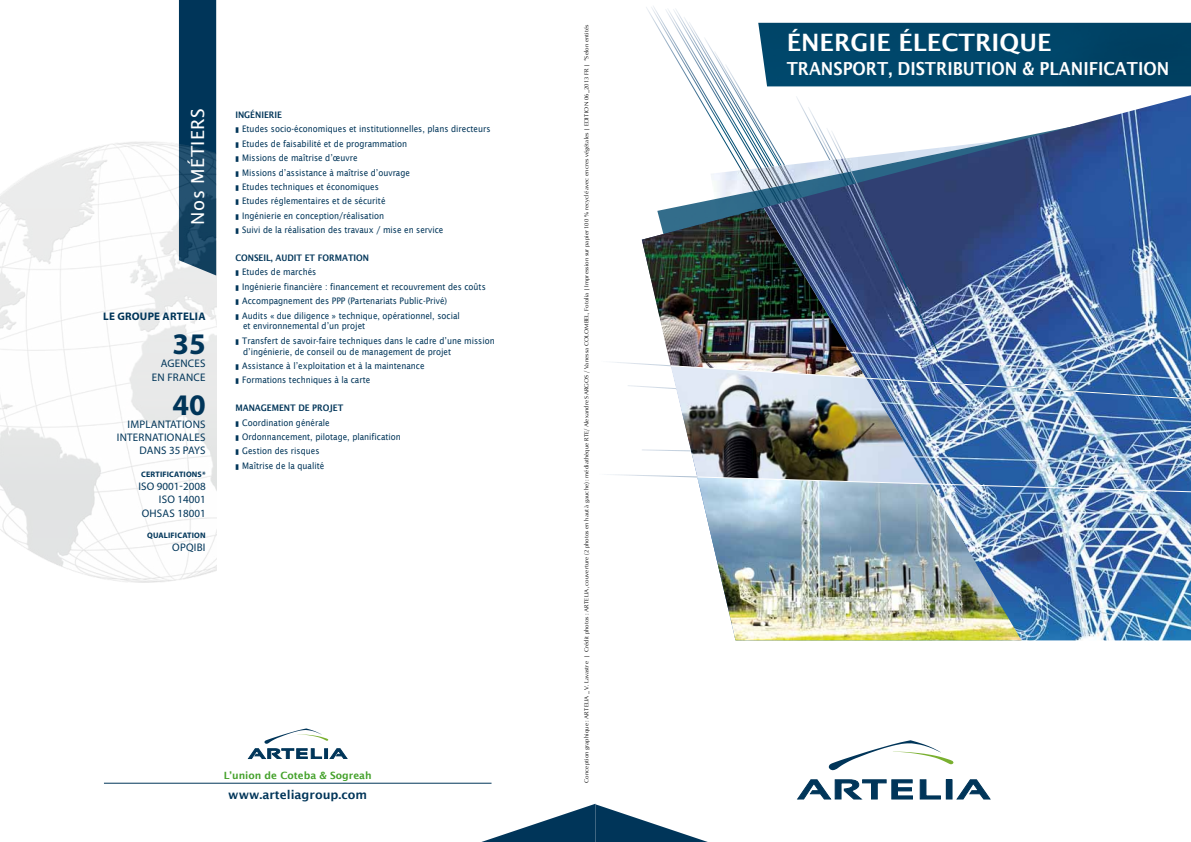
<style>
.page{position:relative;width:1191px;height:842px;background:#fff}
.page>*{position:absolute;margin:0;border:0;box-sizing:border-box;transform-origin:0 0}
.t1{font:700 30px "Myriad Pro";color:#003559}
.t2{font:600 24px "Lucida Sans";color:#fff}
.t3{font:600 18px "Lucida Sans";color:#fff;scale:.9 1}
.t4{font:18px "Lucida Sans";letter-spacing:.025em;color:#fff}
.t5{font:600 12px "Lucida Sans";color:#003559}
.t6{font:11px/13.2px "Myriad Pro";letter-spacing:.02em;color:#003559;text-align:right}
.t7{font:11px/13.2px "Myriad Pro";color:#003559;text-align:right}
.t8{font:700 11px "Myriad Pro";letter-spacing:.02em;color:#003559}
.t9{font:600 10px "Lucida Sans";color:#44a12b}
.t10{font:9px/14.4px "Lucida Sans";color:#003559;scale:.9 1}
.t11{font:600 9px "Lucida Sans";color:#003559;scale:.9 1}
.t12{font:700 8px "Myriad Pro";letter-spacing:.02em;color:#003559}
.t13{font:6px "Opus";letter-spacing:.025em;color:#000}
</style>
<div class="page">
<img style="left:642px;top:424px;width:549px;height:216px">
<svg style="left:797px;top:780px;width:115px;height:19px"></svg>
<svg style="left:920px;top:780px;width:20px;height:19px"></svg>
<div style="left:946px;top:780px;width:6px;height:19px;background:#003559"></div>
<svg style="left:957px;top:780px;width:33px;height:19px"></svg>
<svg style="left:828px;top:740px;width:125px;height:30px"></svg>
<div style="left:179px;top:0;width:37px;height:135px;background:#003559"></div>
<img style="left:0;top:135px;width:216px;height:448px">
<hr style="left:104px;top:783px;width:387px;height:1px;background:#003559">
<svg style="left:248px;top:728px;width:99px;height:31px"></svg>
<svg style="left:481px;top:804px;width:227px;height:38px"></svg>
<img style="left:669px;top:424px;width:262px;height:50px">
<img style="left:697px;top:496px;width:324px;height:144px">
<img style="left:607px;top:474px;width:584px;height:22px">
<img style="left:613px;top:6px;width:578px;height:418px">
<h3 class="t4" style="left:188px;top:225px;width:116px;rotate:-90deg">Nos m étiers</h3>
<p class="t8" style="left:103px;top:309px;width:104px">LE GROUPE ARTELIA</p>
<h1 class="t1" style="left:172px;top:324px;width:35px">35</h1>
<p class="t6" style="left:152px;top:357px;width:55px">AGENCES<br>EN FRANCE</p>
<h1 class="t1" style="left:172px;top:385px;width:35px">40</h1>
<p class="t6" style="left:117px;top:417px;width:90px">IMPLANTATIONS<br>INTERNATIONALES<br>DANS 35 PAYS</p>
<p class="t12" style="left:141px;top:469px;width:66px">CERTIFICATIONS*</p>
<p class="t7" style="left:138px;top:480px;width:69px">ISO 9001-2008<br>ISO 14001<br>OHSAS 18001</p>
<p class="t12" style="left:147px;top:530px;width:60px">QUALIFICATION</p>
<p class="t6" style="left:172px;top:541px;width:35px">OPQIBI</p>
<p class="t11" style="left:235px;top:110px;width:53px">INGÉNIERIE</p>
<p class="t10" style="left:242px;top:122px;width:277px">Etudes socio-économiques et institutionnelles, plans directeurs Etudes de faisabilité et de programmation<br>Missions de maîtrise d’œuvre<br>Missions d’assistance à maîtrise d’ouvrage<br>Etudes techniques et économiques<br>Etudes réglementaires et de sécurité<br>Ingénierie en conception/réalisation<br>Suivi de la réalisation des travaux / mise en service</p>
<p class="t11" style="left:235px;top:253px;width:150px">CONSEIL, AUDIT ET FORMATION</p>
<p class="t10" style="left:242px;top:265px;width:272px">Etudes de marchés<br>Ingénierie financière : financement et recouvrement des coûts Accompagnement des PPP (Partenariats Public-Privé)<br>Audits « due diligence » technique, opérationnel, social</p>
<p class="t10" style="left:242px;top:319px;width:282px">et environnemental d’un projet<br>Transfert de savoir-faire techniques dans le cadre d’une mission</p>
<p class="t10" style="left:242px;top:344px;width:234px">d’ingénierie, de conseil ou de management de projet<br>Assistance à l’exploitation et à la maintenance<br>Formations techniques à la carte</p>
<p class="t11" style="left:235px;top:403px;width:119px">MANAGEMENT DE PROJET</p>
<p class="t10" style="left:242px;top:415px;width:178px">Coordination générale<br>Ordonnancement, pilotage, planification<br>Gestion des risques<br>Maîtrise de la qualité</p>
<p class="t9" style="left:224px;top:769px;width:149px">L’UNION DE COTEBA &amp; SOGREAH</p>
<h3 class="t5" style="left:228px;top:788px;width:140px">WWW.ARTELIAGROUP.COM</h3>
<p class="t13" style="left:583px;top:783px;width:760px;rotate:-90deg">Conception graphique : ARTELIA _ V. Lavastre | Crédit photos : ARTELIA, couverture (2 photos en haut à gauche) : médiathèque RTE/ Alexandre SARGOS / Vanessa COLOMBEL, Fotolia | Impression sur papier 100 % recyclé avec encres végétales | eDITION 06_2013 FR | *Selon entités</p>
<h2 class="t2" style="left:786px;top:28px;width:266px">ÉNERGIE ÉLECTRIQUE</h2>
<h3 class="t3" style="left:786px;top:58px;width:426px">TRANSPORT, DISTRIBUTION &amp; PLANIFICATION</h3>
</div>
